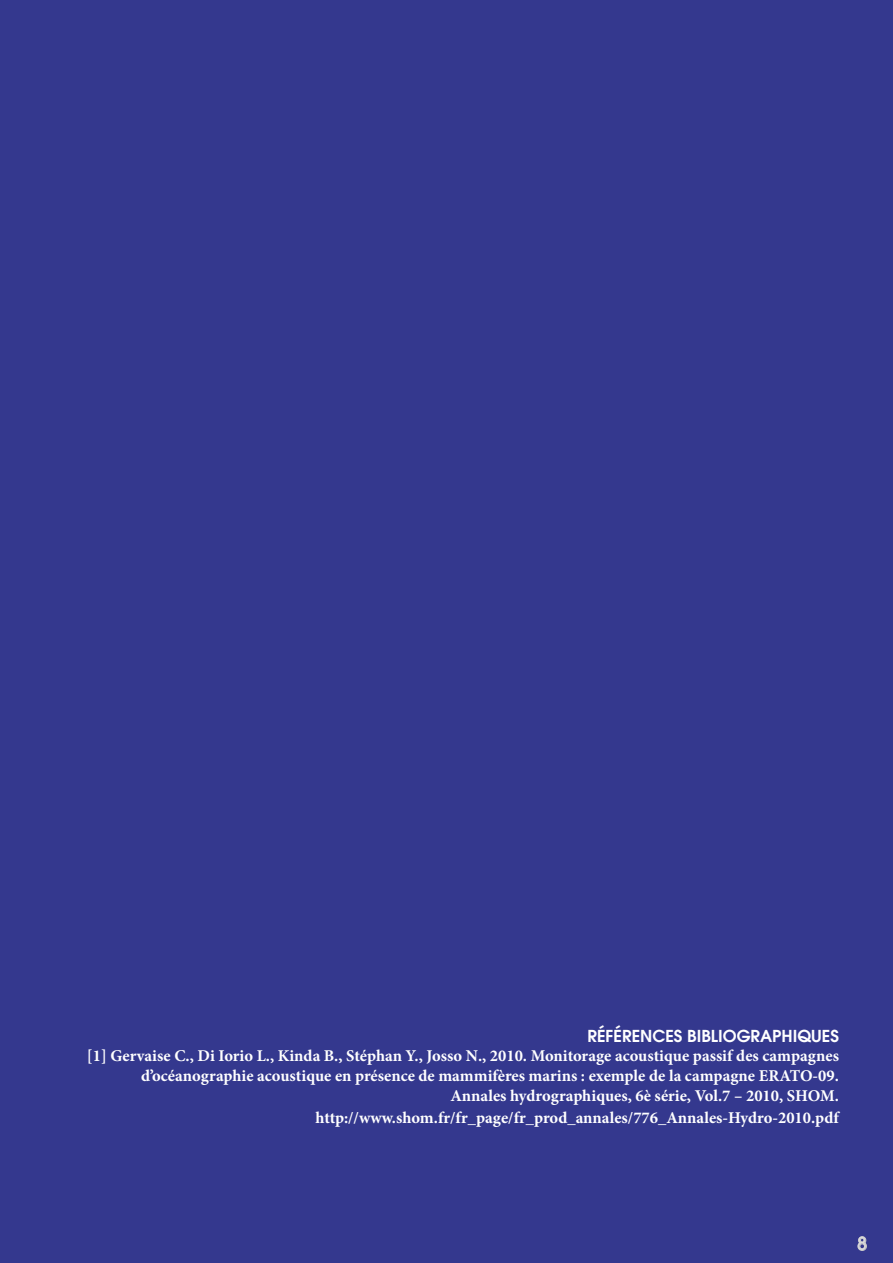
<style>
.page{position:relative;width:893px;height:1263px;background:#34388e}
.page>*{position:absolute;margin:0;border:0;box-sizing:border-box;transform-origin:0 0}
.t1{font:500 18px "Avant Garde LT";color:#dadada}
.t2{font:700 16.5px/19.8px "Minion Pro";color:#fff;text-align:right}
.t3{font:600 16.5px "Avant Garde LT";color:#fff}
</style>
<div class="page">
<svg style="left:857px;top:1236px;width:10px;height:15px"></svg>
<p class="t3" style="left:587px;top:1025px;width:253px">RÉFÉRENCES BIBLIOGRAPHIQUES</p>
<p class="t2" style="left:87px;top:1046px;width:753px">[1] Gervaise C., Di Iorio L., Kinda B., Stéphan Y., Josso N., 2010. Monitorage acoustique passif des campagnes d’océanographie acoustique en présence de mammifères marins : exemple de la campagne ERATO-09.<br>Annales hydrographiques, 6è série, Vol.7 – 2010, SHOM.</p>
<p class="t2" style="left:315px;top:1107px;width:525px">http://www.shom.fr/fr_page/fr_prod_annales/776_Annales-Hydro-2010.pdf</p>
<p class="t1" style="left:857px;top:1232px;width:11px">8</p>
</div>
